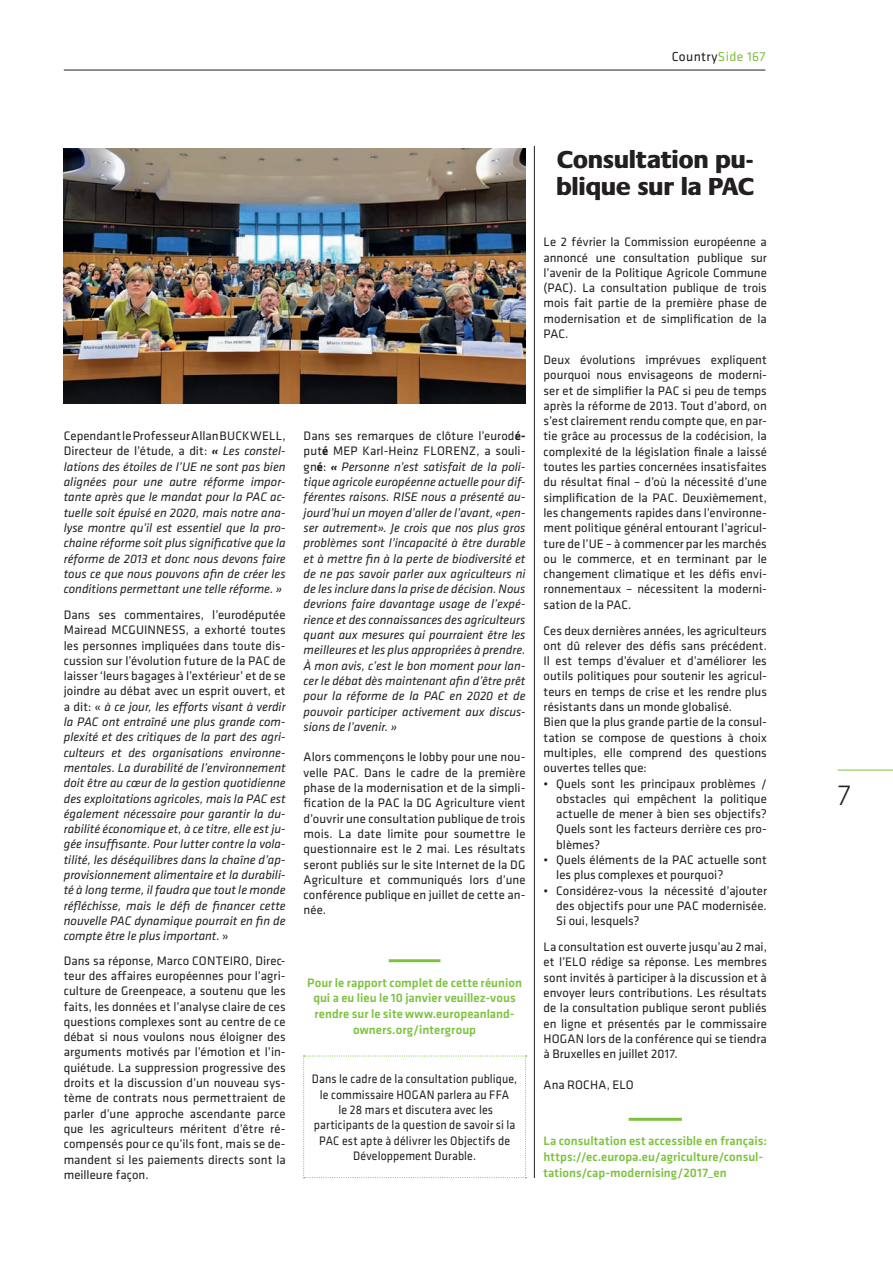
<style>
.page{position:relative;width:893px;height:1263px;background:#fff}
.page>*{position:absolute;margin:0;border:0;box-sizing:border-box;transform-origin:0 0}
.t1{font:300 30px "Klavika";color:#231f20}
.t2{font:800 25.5px/27px "Praxis";letter-spacing:.01em;color:#231f20}
.t3{font:13.5px "Klavika";letter-spacing:.03em;color:#231f20}
.t4{font:12.75px/15.3px "Klavika";letter-spacing:.005em;color:#231f20;text-align:justify}
.t5{font:italic 12.75px/15.3px "Klavika";color:#231f20;text-align:justify}
.t6{font:500 12.75px/15.8px "Klavika";color:#7fc241;text-align:center}
.t7{font:12.75px/15.3px "Klavika";letter-spacing:.005em;color:#231f20;text-align:center;scale:.93 1}
.s1{color:#7fc241}
.s2{font-style:normal}
.s3{font-weight:700}
.s4{font-weight:700;font-style:normal}
</style>
<div class="page">
<hr style="left:838px;top:770px;width:55px;height:1px;background:#7fc241">
<hr style="left:389px;top:959px;width:51px;height:3px;background:#7fc241">
<svg style="left:303px;top:1055px;width:223px;height:123px"></svg>
<hr style="left:64px;top:70px;width:701px;height:1px;background:#231f20">
<img style="left:64px;top:149px;width:461px;height:255px">
<hr style="left:629px;top:1118px;width:53px;height:3px;background:#7fc241">
<hr style="left:534px;top:146px;width:1px;height:1032px;background:#231f20">
<p class="t3" style="left:672px;top:49px;width:95px">Country<span class="s1">Side 167</span></p>
<p class="t5" style="left:64px;top:428px;width:223px"><span class="s2">Cependant le Professeur Allan BUCKWELL, Directeur de l’étude, a dit:</span> <span class="s3">«</span> Les constel&shy;lations des étoiles de l’UE ne sont pas bien alignées pour une autre réforme impor&shy;tante après que le mandat pour la PAC ac&shy;tuelle soit épuisé en 2020, mais notre ana&shy;lyse montre qu’il est essentiel que la pro&shy;chaine réforme soit plus significative que la réforme de 2013 et donc nous devons faire tous ce que nous pouvons afin de créer les conditions permettant une telle réforme. »</p>
<p class="t5" style="left:64px;top:607px;width:223px"><span class="s2">Dans ses commentaires, l’eurodéputée Mairead MCGUINNESS, a exhorté toutes les personnes impliquées dans toute dis&shy;cussion sur l’évolution future de la PAC de laisser ‘leurs bagages à l’extérieur’ et de se joindre au débat avec un esprit ouvert, et a dit: «</span> à ce jour, les efforts visant à verdir la PAC ont entraîné une plus grande com&shy;plexité et des critiques de la part des agri&shy;culteurs et des organisations environne&shy;mentales. La durabilité de l’environnement doit être au cœur de la gestion quotidienne des exploitations agricoles, mais la PAC est également nécessaire pour garantir la du&shy;rabilité économique et, à ce titre, elle est ju&shy;gée insuffisante. Pour lutter contre la vola&shy;tilité, les déséquilibres dans la chaîne d’ap&shy;provisionnement alimentaire et la durabili&shy;té à long terme, il faudra que tout le monde réfléchisse, mais le défi de financer cette nouvelle PAC dynamique pourrait en fin de compte être le plus important. <span class="s2">»</span></p>
<p class="t4" style="left:64px;top:953px;width:223px">Dans sa réponse, Marco CONTEIRO, Direc&shy;teur des affaires européennes pour l’agri&shy;culture de Greenpeace, a soutenu que les faits, les données et l’analyse claire de ces questions complexes sont au centre de ce débat si nous voulons nous éloigner des arguments motivés par l’émotion et l’in&shy;quiétude. La suppression progressive des droits et la discussion d’un nouveau sys&shy;tème de contrats nous permettraient de parler d’une approche ascendante parce que les agriculteurs méritent d’être ré&shy;compensés pour ce qu’ils font, mais se de&shy;mandent si les paiements directs sont la meilleure façon.</p>
<p class="t5" style="left:304px;top:428px;width:223px"><span class="s2">Dans ses remarques de clôture l’eurod</span><span class="s4">é&shy;</span><span class="s2">put</span><span class="s4">é</span> <span class="s2">MEP Karl-Heinz FLORENZ, a souli&shy;gn</span><span class="s4">é</span><span class="s2">:</span> <span class="s3">«</span> Personne n’est satisfait de la poli&shy;tique agricole européenne actuelle pour dif&shy;férentes raisons. RISE nous a présenté au&shy;jourd’hui un moyen d’aller de l’avant, «pen&shy;ser autrement». Je crois que nos plus gros problèmes sont l’incapacité à être durable et à mettre fin à la perte de biodiversité et de ne pas savoir parler aux agriculteurs ni de les inclure dans la prise de décision. Nous devrions faire davantage usage de l’expé&shy;rience et des connaissances des agriculteurs quant aux mesures qui pourraient être les meilleures et les plus appropriées à prendre.<br>À mon avis, c’est le bon moment pour lan&shy;cer le débat dès maintenant afin d’être prêt pour la réforme de la PAC en 2020 et de pouvoir participer activement aux discus&shy;sions de l’avenir. »</p>
<p class="t4" style="left:304px;top:750px;width:223px">Alors commençons le lobby pour une nou&shy;velle PAC. Dans le cadre de la première phase de la modernisation et de la simpli&shy;fication de la PAC la DG Agriculture vient d’ouvrir une consultation publique de trois mois. La date limite pour soumettre le questionnaire est le 2 mai. Les résultats seront publiés sur le site Internet de la DG Agriculture et communiqués lors d’une conférence publique en juillet de cette an&shy;née.</p>
<p class="t6" style="left:307px;top:975px;width:216px">Pour le rapport complet de cette réunion qui a eu lieu le 10 janvier veuillez-vous rendre sur le site www.europeanland&shy;owners.org/intergroup</p>
<p class="t7" style="left:312px;top:1072px;width:222px">Dans le cadre de la consultation publique, le commissaire HOGAN parlera au FFA<br>le 28 mars et discutera avec les participants de la question de savoir si la PAC est apte à délivrer les Objectifs de Développement Durable.</p>
<h2 class="t2" style="left:556px;top:146px;width:199px">Consultation pu&shy;blique sur la PAC</h2>
<p class="t4" style="left:543px;top:235px;width:225px">Le 2 février la Commission européenne a annoncé une consultation publique sur l’avenir de la Politique Agricole Commune (PAC). La consultation publique de trois mois fait partie de la première phase de modernisation et de simplification de la PAC.</p>
<p class="t4" style="left:543px;top:352px;width:225px">Deux évolutions imprévues expliquent pourquoi nous envisageons de moderni&shy;ser et de simplifier la PAC si peu de temps après la réforme de 2013. Tout d’abord, on s’est clairement rendu compte que, en par&shy;tie grâce au processus de la codécision, la complexité de la législation finale a laissé toutes les parties concernées insatisfaites du résultat final – d’où la nécessité d’une simplification de la PAC. Deuxièmement, les changements rapides dans l’environne&shy;ment politique général entourant l’agricul&shy;ture de l’UE – à commencer par les marchés ou le commerce, et en terminant par le changement climatique et les défis envi&shy;ronnementaux – nécessitent la moderni&shy;sation de la PAC.</p>
<p class="t4" style="left:543px;top:623px;width:225px;text-align:left">Ces deux dernières années, les agriculteurs ont dû relever des défis sans précédent.<br>Il est temps d’évaluer et d’améliorer les outils politiques pour soutenir les agricul&shy;teurs en temps de crise et les rendre plus résistants dans un monde globalisé.<br>Bien que la plus grande partie de la consul&shy;tation se compose de questions à choix multiples, elle comprend des questions ouvertes telles que:</p>
<p class="t4" style="left:556px;top:776px;width:212px;text-indent:-13px">• Quels sont les principaux problèmes / obstacles qui empêchent la politique actuelle de mener à bien ses objectifs?<br>Quels sont les facteurs derrière ces pro&shy;blèmes?</p>
<p class="t4" style="left:556px;top:852px;width:212px;text-indent:-13px">• Quels éléments de la PAC actuelle sont les plus complexes et pourquoi?</p>
<p class="t4" style="left:556px;top:883px;width:212px;text-indent:-13px">• Considérez-vous la nécessité d’ajouter des objectifs pour une PAC modernisée.<br>Si oui, lesquels?</p>
<p class="t4" style="left:543px;top:939px;width:225px">La consultation est ouverte jusqu’au 2 mai, et l’ELO rédige sa réponse. Les membres sont invités à participer à la discussion et à envoyer leurs contributions. Les résultats de la consultation publique seront publiés en ligne et présentés par le commissaire HOGAN lors de la conférence qui se tiendra à Bruxelles en juillet 2017.</p>
<p class="t4" style="left:543px;top:1077px;width:92px">Ana ROCHA, ELO</p>
<p class="t6" style="left:543px;top:1133px;width:225px;text-align:left">La consultation est accessible en français: https://ec.europa.eu/agriculture/consul&shy;tations/cap-modernising/2017_en</p>
<h1 class="t1" style="left:838px;top:779px;width:14px">7</h1>
</div>
